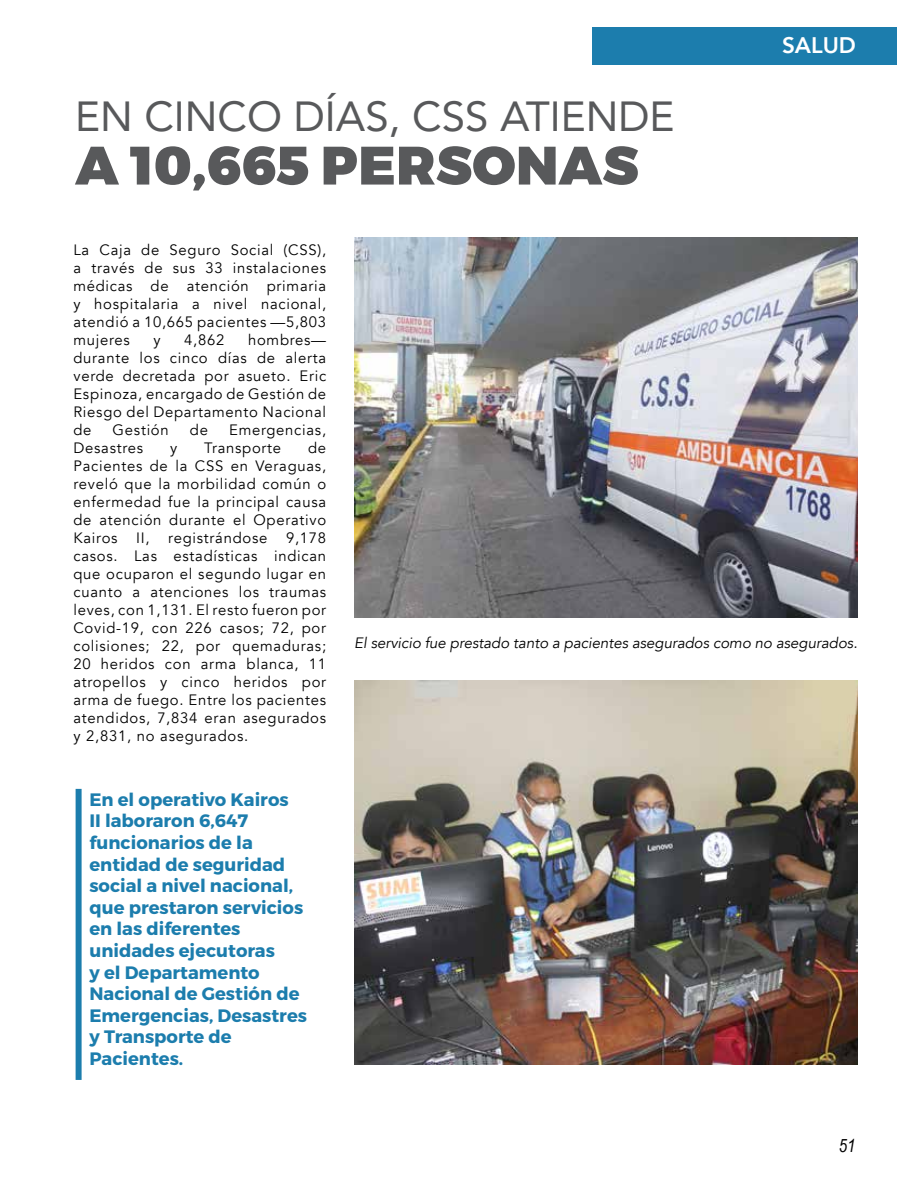
<style>
.page{position:relative;width:918px;height:1188px;background:#fff}
.page>*{position:absolute;margin:0;border:0;box-sizing:border-box;transform-origin:0 0}
.t1{font:900 54px "Montserrat";letter-spacing:.01em;color:#58595b}
.t2{font:42px "Avenir";color:#58595b}
.t3{font:800 22.5px "Avenir";color:#fff}
.t4{font:700 18px/21.6px "Montserrat";color:#1c7dad}
.t5{font:italic 18px "Arial Narrow";color:#000}
.t6{font:15px/18px "Avenir";letter-spacing:.05em;color:#000;text-align:justify}
.t7{font:italic 15px "Avenir";color:#000}
</style>
<div class="page">
<div style="left:592px;top:27px;width:304px;height:38px;background:#1c7dad"></div>
<div style="left:76px;top:789px;width:6px;height:291px;background:#1c7dad"></div>
<img style="left:354px;top:238px;width:504px;height:380px">
<img style="left:354px;top:680px;width:504px;height:385px">
<h2 class="t2" style="left:75px;top:82px;width:601px">EN CINCO DÍAS, CSS ATIENDE</h2>
<h1 class="t1" style="left:75px;top:132px;width:565px">A 10,665 PERSONAS</h1>
<h3 class="t3" style="left:782px;top:28px;width:16px">SALUD</h3>
<p class="t6" style="left:73px;top:241px;width:254px">La Caja de Seguro Social (CSS), a través de sus 33 instalaciones médicas de atención primaria y hospitalaria a nivel nacional, atendió a 10,665 pacientes —5,803 mujeres</p>
<p class="t6" style="left:73px;top:331px;width:254px;text-indent:175px">hombres— durante los cinco días de alerta verde decretada por asueto. Eric Espinoza, encargado de Gestión de Riesgo del Departamento Nacional de</p>
<p class="t6" style="left:154px;top:331px;width:9px">y</p>
<p class="t6" style="left:184px;top:331px;width:42px">4,862</p>
<p class="t6" style="left:113px;top:421px;width:58px">Gestión</p>
<p class="t6" style="left:190px;top:421px;width:20px">de</p>
<p class="t6" style="left:229px;top:421px;width:99px">Emergencias,</p>
<p class="t6" style="left:73px;top:439px;width:71px">Desastres</p>
<p class="t6" style="left:170px;top:439px;width:9px">y</p>
<p class="t6" style="left:204px;top:439px;width:79px">Transporte</p>
<p class="t6" style="left:73px;top:439px;width:254px;text-indent:235px">de Pacientes de la CSS en Veraguas, reveló que la morbilidad común o enfermedad fue la principal causa de atención durante el Operativo Kairos II, registrándose 9,178 casos. Las estadísticas indican que ocuparon el segundo lugar en cuanto a atenciones los traumas leves, con 1,131. El resto fueron por Covid-19, con 226 casos; 72, por colisiones; 22, por quemaduras; 20 heridos con arma blanca, 11 atropellos y cinco heridos por arma de fuego. Entre los pacientes atendidos, 7,834 eran asegurados y 2,831, no asegurados.</p>
<p class="t4" style="left:89px;top:789px;width:219px">En el operativo Kairos<br>II laboraron 6,647 funcionarios de la entidad de seguridad social a nivel nacional, que prestaron servicios en las diferentes unidades ejecutoras<br>y el Departamento<br>Nacional de Gestión de<br>Emergencias, Desastres y Transporte de<br>Pacientes.</p>
<p class="t7" style="left:354px;top:634px;width:505px">El servicio fue prestado tanto a pacientes asegurados como no asegurados.</p>
<p class="t5" style="left:839px;top:1133px;width:18px">51</p>
</div>
